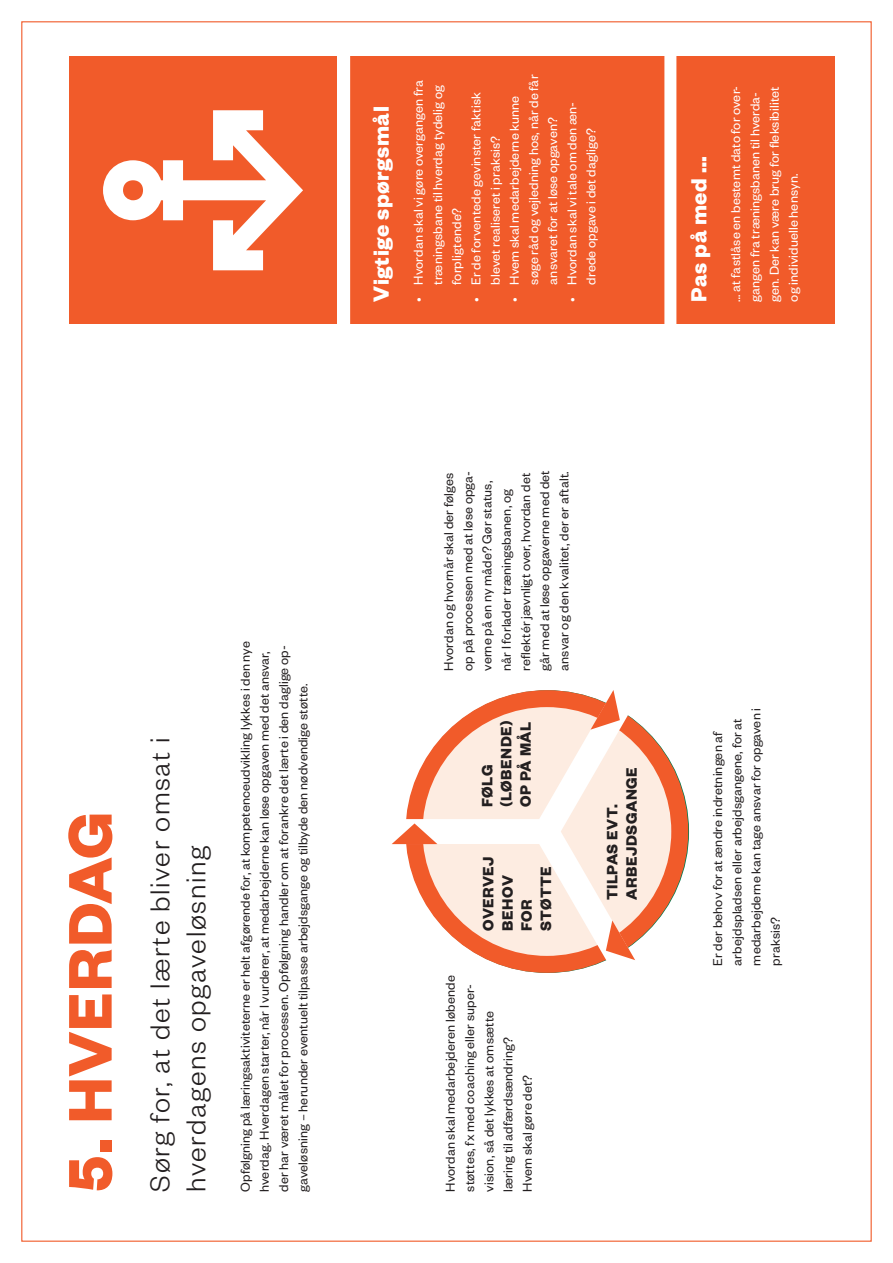
<style>
.page{position:relative;width:893px;height:1263px;background:#fff}
.page>*{position:absolute;margin:0;border:0;box-sizing:border-box;transform-origin:0 0}
.t1{font:700 67.5px "Founders Grotesk";color:#f15b2a}
.t2{font:300 30px/36px "Founders Grotesk";letter-spacing:.055em;color:#231f20}
.t3{font:700 24px "Founders Grotesk";letter-spacing:.02em;color:#fff}
.t4{font:700 16.5px/19.2px "Founders Grotesk";letter-spacing:.035em;color:#231f20}
.t5{font:14.1px/19.2px "Founders Grotesk";letter-spacing:.01em;color:#231f20}
.t6{font:14.1px/19.2px "Founders Grotesk";letter-spacing:.01em;color:#fff}
</style>
<div class="page">
<svg style="left:413px;top:697px;width:269px;height:269px;background:#fbd6c5"></svg>
<div style="left:406px;top:690px;width:282px;height:283px;border:17px solid #f15b2a;border-radius:50%"></div>
<div style="left:359px;top:819px;width:186px;height:25px;background:#fff"></div>
<svg style="left:392px;top:823px;width:45px;height:21px"></svg>
<svg style="left:513px;top:690px;width:161px;height:283px"></svg>
<div style="left:346px;top:56px;width:488px;height:268px;background:#f15b2a"></div>
<div style="left:69px;top:56px;width:268px;height:268px;background:#f15b2a"></div>
<svg style="left:103px;top:110px;width:200px;height:160px"></svg>
<div style="left:338px;top:45px;width:12px;height:291px;background:#fff"></div>
<div style="left:664px;top:45px;width:12px;height:291px;background:#fff"></div>
<h3 class="t3" style="left:366px;top:302px;width:197px;rotate:-90deg">Vigtige spørgsmål</h3>
<p class="t6" style="left:504px;top:285px;width:211px;text-indent:-17px;rotate:-90deg">• Hvem skal medarbejderne kunne søge råd og vejledning hos, når de får ansvaret for at løse opgaven?</p>
<p class="t6" style="left:408px;top:285px;width:206px;text-indent:-17px;rotate:-90deg">• Hvordan skal vi gøre overgangen fra træningsbane til hverdag tydelig og forpligtende?</p>
<p class="t6" style="left:466px;top:285px;width:194px;text-indent:-17px;rotate:-90deg">• Er de forventede gevinster faktisk blevet realiseret i praksis?</p>
<p class="t6" style="left:562px;top:285px;width:184px;text-indent:-17px;rotate:-90deg">• Hvordan skal vi tale om den æn&shy;drede opgave i det daglige?</p>
<h3 class="t3" style="left:683px;top:302px;width:147px;rotate:-90deg">Pas på med …</h3>
<p class="t6" style="left:725px;top:302px;width:217px;rotate:-90deg">… at fastlåse en bestemt dato for over&shy;gangen fra træningsbanen til hverda&shy;gen. Der kan være brug for fleksibilitet og individuelle hensyn.</p>
<h1 class="t1" style="left:47px;top:1192px;width:375px;rotate:-90deg">5. HVERDAG</h1>
<h2 class="t2" style="left:141px;top:1192px;width:455px;rotate:-90deg">Sørg for, at det lærte bliver omsat i hverdagens opgaveløsning</h2>
<p class="t5" style="left:235px;top:1192px;width:552px;rotate:-90deg">Opfølgning på læringsaktiviteterne er helt afgørende for, at kompetenceudvikling lykkes i den nye hverdag. Hverdagen starter, når I vurderer, at medarbejderne kan løse opgaven med det ansvar, der har været målet for processen. Opfølgning handler om at forankre det lærte i den daglige op&shy;gaveløsning – herunder eventuelt tilpasse arbejdsgange og tilbyde den nødvendige støtte.</p>
<p class="t5" style="left:438px;top:671px;width:202px;rotate:-90deg">Hvordan og hvornår skal der følges op på processen med at løse opga&shy;verne på en ny måde? Gør status, når I forlader træningsbanen, og reflektér jævnligt over, hvordan det går med at løse opgaverne med det ansvar og den kvalitet, der er aftalt.</p>
<p class="t4" style="left:477px;top:807px;width:88px;rotate:-90deg">Følg (løbende) op på mål</p>
<p class="t4" style="left:478px;top:931px;width:76px;rotate:-90deg">overvej behov for støtte</p>
<p class="t5" style="left:440px;top:1192px;width:218px;rotate:-90deg">Hvordan skal medarbejderen løbende støttes, fx med coaching eller super&shy;vision, så det lykkes at omsætte læring til adfærdsændring?<br>Hvem skal gøre det?</p>
<p class="t4" style="left:602px;top:900px;width:135px;rotate:-90deg">Tilpas evt. arbejdsgange</p>
<p class="t5" style="left:707px;top:965px;width:259px;rotate:-90deg">Er der behov for at ændre indretningen af arbejdspladsen eller arbejdsgangene, for at medarbejderne kan tage ansvar for opgaven i praksis?</p>
</div>
